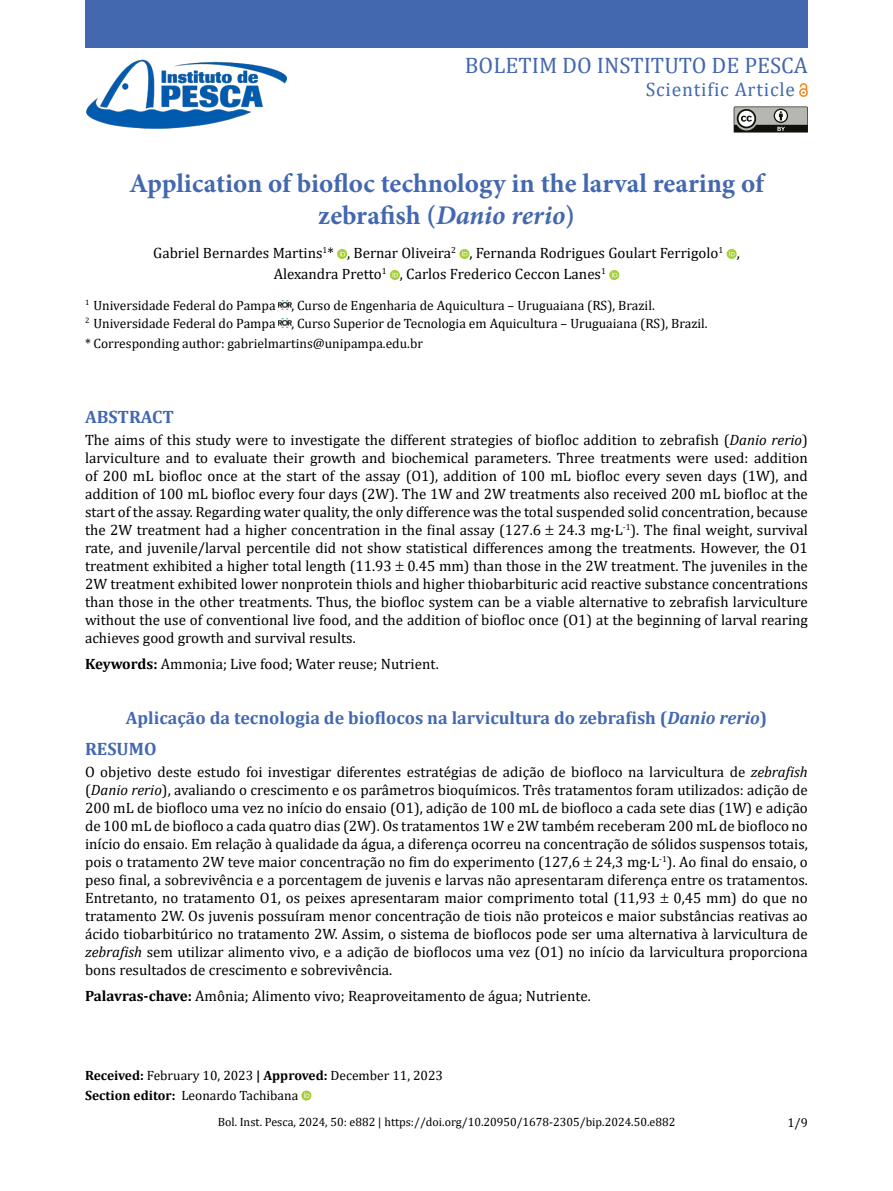
<style>
.page{position:relative;width:893px;height:1191px;background:#fff}
.page>*{position:absolute;margin:0;border:0;box-sizing:border-box;transform-origin:0 0}
.t1{font:700 27px/32.4px "Minion Pro";color:#4368b0;text-align:center}
.t2{font:22.5px "Cambria";color:#4368b0}
.t3{font:19.5px "Cambria";letter-spacing:.04em;color:#4368b0}
.t4{font:700 18px/30.2px "Cambria";color:#4368b0}
.t5{font:15px/18px "Cambria";color:#000;text-align:justify}
.t6{font:13.5px/18px "Cambria";color:#000}
.t7{font:12.75px "Cambria";color:#000}
.t8{font:12px "Cambria";color:#000}
.s1{font-style:italic}
.s2{font-weight:700}
</style>
<div class="page">
<svg style="left:800px;top:84px;width:8px;height:12px"></svg>
<div style="left:85px;top:0;width:723px;height:47px;background:#4368b0"></div>
<img style="left:86px;top:59px;width:200px;height:70px">
<svg style="left:734px;top:106px;width:74px;height:27px;background:#83847f"></svg>
<svg style="left:337px;top:249px;width:10px;height:10px"></svg>
<svg style="left:340px;top:251px;width:5px;height:5px"></svg>
<svg style="left:459px;top:249px;width:10px;height:10px"></svg>
<svg style="left:462px;top:251px;width:6px;height:5px"></svg>
<svg style="left:727px;top:249px;width:10px;height:10px"></svg>
<svg style="left:729px;top:251px;width:6px;height:5px"></svg>
<svg style="left:390px;top:270px;width:10px;height:10px"></svg>
<svg style="left:393px;top:272px;width:5px;height:5px"></svg>
<svg style="left:609px;top:270px;width:10px;height:10px"></svg>
<svg style="left:612px;top:272px;width:5px;height:5px"></svg>
<svg style="left:279px;top:301px;width:12px;height:9px"></svg>
<svg style="left:279px;top:319px;width:12px;height:9px"></svg>
<svg style="left:301px;top:1090px;width:10px;height:10px"></svg>
<svg style="left:304px;top:1092px;width:5px;height:5px"></svg>
<h2 class="t2" style="left:465px;top:52px;width:345px">BOLETIM DO INSTITUTO DE PESCA</h2>
<h3 class="t3" style="left:646px;top:78px;width:151px">Scientific Article</h3>
<h1 class="t1" style="left:129px;top:167px;width:636px">Application of biofloc technology in the larval rearing of zebrafish (<span class="s1">Danio rerio</span>)</h1>
<p class="t5" style="left:274px;top:242px;width:468px;line-height:21px;text-indent:-120px">Gabriel Bernardes Martins<sup>1</sup>* , Bernar Oliveira<sup>2</sup> , Fernanda Rodrigues Goulart Ferrigolo<sup>1</sup> ,<br>Alexandra Pretto<sup>1</sup> , Carlos Frederico Ceccon Lanes<sup>1</sup></p>
<p class="t6" style="left:85px;top:296px;width:624px"><sup>1</sup> Universidade Federal do Pampa , Curso de Engenharia de Aquicultura – Uruguaiana (RS), Brazil.<br><sup>2</sup> Universidade Federal do Pampa , Curso Superior de Tecnologia em Aquicultura – Uruguaiana (RS), Brazil.</p>
<p class="t6" style="left:85px;top:334px;width:339px">* Corresponding author: gabrielmartins@unipampa.edu.br</p>
<p class="t4" style="left:85px;top:401px;width:91px">ABSTRACT</p>
<p class="t5" style="left:85px;top:430px;width:724px">The aims of this study were to investigate the different strategies of biofloc addition to zebrafish (<span class="s1">Danio rerio</span>) larviculture and to evaluate their growth and biochemical parameters. Three treatments were used: addition of 200 mL biofloc once at the start of the assay (O1), addition of 100 mL biofloc every seven days (1W), and addition of 100 mL biofloc every four days (2W). The 1W and 2W treatments also received 200 mL biofloc at the start of the assay. Regarding water quality, the only difference was the total suspended solid concentration, because the 2W treatment had a higher concentration in the final assay (127.6 24.3 mg·L<sup>-1</sup>). The final weight, survival rate, and juvenile/larval percentile did not show statistical differences among the treatments. However, the O1 treatment exhibited a higher total length (11.93 0.45 mm) than those in the 2W treatment. The juveniles in the 2W treatment exhibited lower nonprotein thiols and higher thiobarbituric acid reactive substance concentrations than those in the other treatments. Thus, the biofloc system can be a viable alternative to zebrafish larviculture without the use of conventional live food, and the addition of biofloc once (O1) at the beginning of larval rearing achieves good growth and survival results.</p>
<p class="t5" style="left:85px;top:655px;width:355px"><span class="s2">Keywords:</span> Ammonia; Live food; Water reuse; Nutrient.</p>
<p class="t4" style="left:85px;top:702px;width:684px;text-indent:41px">Aplicação da tecnologia de bioflocos na larvicultura do zebrafish (<span class="s1">Danio rerio</span>)<br>RESUMO</p>
<p class="t5" style="left:85px;top:762px;width:724px">O objetivo deste estudo foi investigar diferentes estratégias de adição de biofloco na larvicultura de <span class="s1">zebrafish </span>(<span class="s1">Danio rerio</span>), avaliando o crescimento e os parâmetros bioquímicos. Três tratamentos foram utilizados: adição de 200 mL de biofloco uma vez no início do ensaio (O1), adição de 100 mL de biofloco a cada sete dias (1W) e adição de 100 mL de biofloco a cada quatro dias (2W). Os tratamentos 1W e 2W também receberam 200 mL de biofloco no início do ensaio. Em relação à qualidade da água, a diferença ocorreu na concentração de sólidos suspensos totais, pois o tratamento 2W teve maior concentração no fim do experimento (127,6 24,3 mg·L<sup>-1</sup>). Ao final do ensaio, o peso final, a sobrevivência e a porcentagem de juvenis e larvas não apresentaram diferença entre os tratamentos.<br>Entretanto, no tratamento O1, os peixes apresentaram maior comprimento total (11,93 0,45 mm) do que no tratamento 2W. Os juvenis possuíram menor concentração de tiois não proteicos e maior substâncias reativas ao ácido tiobarbitúrico no tratamento 2W. Assim, o sistema de bioflocos pode ser uma alternativa à larvicultura de <span class="s1">zebrafish</span> sem utilizar alimento vivo, e a adição de bioflocos uma vez (O1) no início da larvicultura proporciona bons resultados de crescimento e sobrevivência.</p>
<p class="t5" style="left:85px;top:987px;width:507px"><span class="s2">Palavras-chave:</span> Amônia; Alimento vivo; Reaproveitamento de água; Nutriente.</p>
<p class="t6" style="left:85px;top:1064px;width:359px;line-height:20.1px"><span class="s2">Received:</span> February 10, 2023 <span class="s2">| Approved:</span> December 11, 2023<br><span class="s2">Section editor:</span> Leonardo Tachibana</p>
<p class="t8" style="left:218px;top:1114px;width:459px">Bol. Inst. Pesca, 2024, 50: e882 | https://doi.org/10.20950/1678-2305/bip.2024.50.e882</p>
<p class="t7" style="left:788px;top:1115px;width:22px">1/9</p>
</div>
